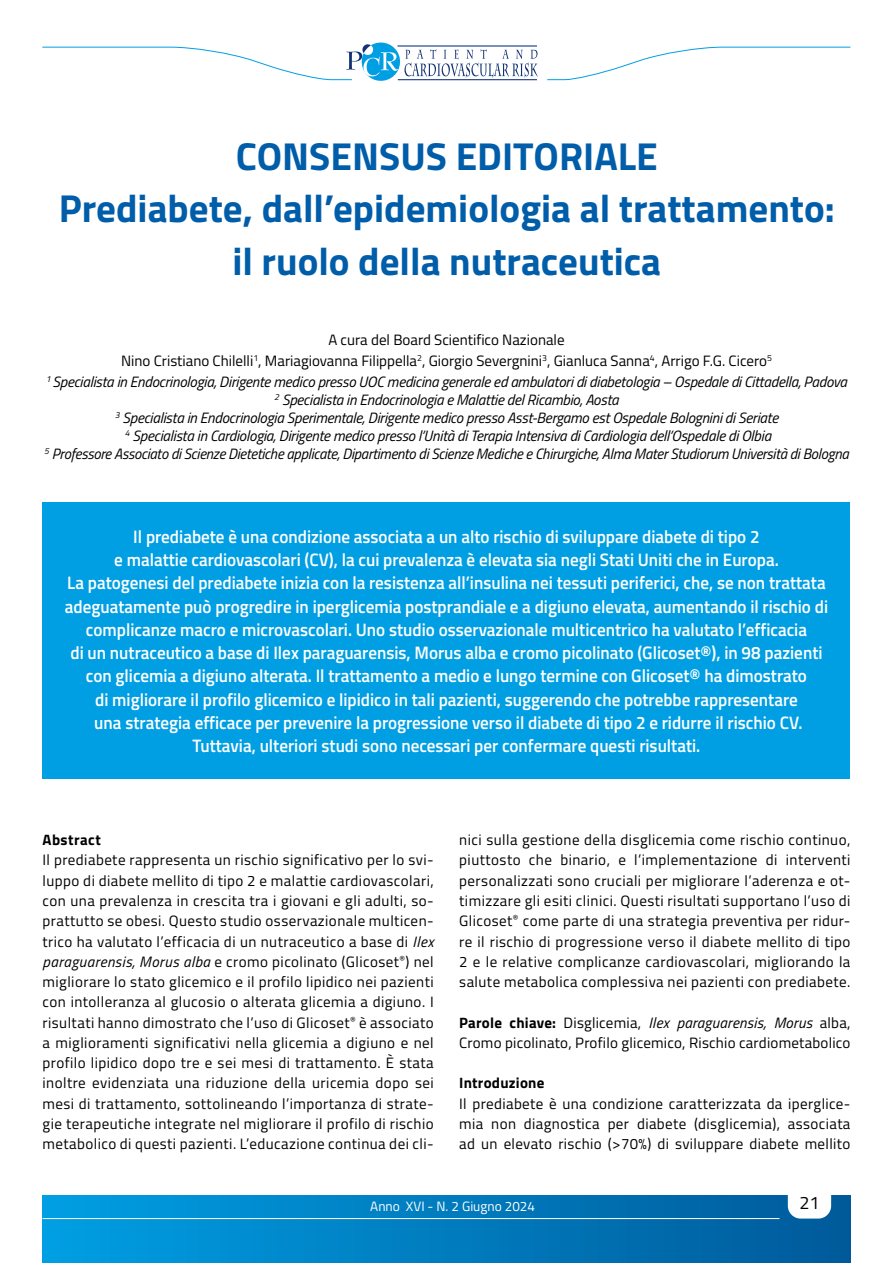
<style>
.page{position:relative;width:893px;height:1263px;background:#fff}
.page>*{position:absolute;margin:0;border:0;box-sizing:border-box;transform-origin:0 0}
.t1{font:700 39px/52.5px "Titillium";color:#005da9;text-align:center}
.t2{font:600 18px/23.2px "Titillium";color:#fff;text-align:center;scale:.95 1}
.t3{font:18px "Titillium";color:#000}
.t4{font:15px/20.2px "Titillium";letter-spacing:.015em;color:#000;text-align:justify}
.t5{font:italic 15px/18px "Titillium";letter-spacing:-.015em;color:#000;text-align:center}
.t6{font:700 15px "Titillium";letter-spacing:.015em;color:#000}
.t7{font:13.5px "Titillium";color:#fff}
.s1{font-style:italic}
.s2{font-weight:700}
</style>
<div class="page">
<div style="left:43px;top:1195px;width:807px;height:68px;background:linear-gradient(to right,#019fe3,#015a9a)"></div>
<svg style="left:788px;top:1195px;width:43px;height:23px"></svg>
<hr style="left:43px;top:1218px;width:736px;height:1px;background:#fff">
<svg style="left:547px;top:46px;width:304px;height:34px"></svg>
<svg style="left:42px;top:42px;width:496px;height:39px"></svg>
<div style="left:43px;top:502px;width:807px;height:277px;background:#009fe3"></div>
<h1 class="t1" style="left:59px;top:128px;width:777px">CONSENSUS EDITORIALE<br>Prediabete, dall’epidemiologia al trattamento: il ruolo della nutraceutica</h1>
<p class="t4" style="left:46px;top:328px;width:803px;line-height:21px;text-align:center">A cura del Board Scientifico Nazionale<br>Nino Cristiano Chilelli<sup>1</sup>, Mariagiovanna Filippella<sup>2</sup>, Giorgio Severgnini<sup>3</sup>, Gianluca Sanna<sup>4</sup>, Arrigo F.G. Cicero<sup>5<br></sup><sup>1</sup> <span class="s1">Specialista in Endocrinologia, Dirigente medico presso UOC medicina generale ed ambulatori di diabetologia – Ospedale di Cittadella, Padova</span></p>
<p class="t5" style="left:44px;top:390px;width:806px"><sup>2</sup> Specialista in Endocrinologia e Malattie del Ricambio, Aosta<br><sup>3</sup> Specialista in Endocrinologia Sperimentale, Dirigente medico presso Asst-Bergamo est Ospedale Bolognini di Seriate<br><sup>4</sup> Specialista in Cardiologia, Dirigente medico presso l’Unità di Terapia Intensiva di Cardiologia dell’Ospedale di Olbia<br><sup>5</sup> Professore Associato di Scienze Dietetiche applicate, Dipartimento di Scienze Mediche e Chirurgiche, Alma Mater Studiorum Università di Bologna</p>
<p class="t2" style="left:65px;top:524px;width:805px">Il prediabete è una condizione associata a un alto rischio di sviluppare diabete di tipo 2<br>e malattie cardiovascolari (CV), la cui prevalenza è elevata sia negli Stati Uniti che in Europa.<br>La patogenesi del prediabete inizia con la resistenza all’insulina nei tessuti periferici, che, se non trattata adeguatamente può progredire in iperglicemia postprandiale e a digiuno elevata, aumentando il rischio di complicanze macro e microvascolari. Uno studio osservazionale multicentrico ha valutato l’efficacia<br>di un nutraceutico a base di Ilex paraguarensis, Morus alba e cromo picolinato (Glicoset®), in 98 pazienti con glicemia a digiuno alterata. Il trattamento a medio e lungo termine con Glicoset® ha dimostrato<br>di migliorare il profilo glicemico e lipidico in tali pazienti, suggerendo che potrebbe rappresentare<br>una strategia efficace per prevenire la progressione verso il diabete di tipo 2 e ridurre il rischio CV.<br>Tuttavia, ulteriori studi sono necessari per confermare questi risultati.</p>
<p class="t6" style="left:43px;top:828px;width:60px">Abstract</p>
<p class="t4" style="left:43px;top:849px;width:393px">Il prediabete rappresenta un rischio significativo per lo svi&shy;luppo di diabete mellito di tipo 2 e malattie cardiovascolari, con una prevalenza in crescita tra i giovani e gli adulti, so&shy;prattutto se obesi. Questo studio osservazionale multicen&shy;trico ha valutato l’efficacia di un nutraceutico a base di <span class="s1">Ilex paraguarensis, Morus alba</span> e cromo picolinato (Glicoset<sup>®</sup>) nel migliorare lo stato glicemico e il profilo lipidico nei pazienti con intolleranza al glucosio o alterata glicemia a digiuno. I risultati hanno dimostrato che l’uso di Glicoset<sup>®</sup> è associato a miglioramenti significativi nella glicemia a digiuno e nel profilo lipidico dopo tre e sei mesi di trattamento. È stata inoltre evidenziata una riduzione della uricemia dopo sei mesi di trattamento, sottolineando l’importanza di strate&shy;gie terapeutiche integrate nel migliorare il profilo di rischio metabolico di questi pazienti. L’educazione continua dei cli-</p>
<p class="t4" style="left:459px;top:829px;width:393px">nici sulla gestione della disglicemia come rischio continuo, piuttosto che binario, e l’implementazione di interventi personalizzati sono cruciali per migliorare l’aderenza e ot&shy;timizzare gli esiti clinici. Questi risultati supportano l’uso di Glicoset<sup>®</sup> come parte di una strategia preventiva per ridur&shy;re il rischio di progressione verso il diabete mellito di tipo 2 e le relative complicanze cardiovascolari, migliorando la salute metabolica complessiva nei pazienti con prediabete.</p>
<p class="t4" style="left:459px;top:1011px;width:393px"><span class="s2">Parole chiave:</span> Disglicemia, <span class="s1">Ilex paraguarensis, Morus</span> alba,<br>Cromo picolinato, Profilo glicemico, Rischio cardiometabolico</p>
<p class="t6" style="left:459px;top:1071px;width:87px">Introduzione</p>
<p class="t4" style="left:459px;top:1092px;width:393px">Il prediabete è una condizione caratterizzata da iperglice&shy;mia non diagnostica per diabete (disglicemia), associata ad un elevato rischio (&gt;70%) di sviluppare diabete mellito</p>
<p class="t7" style="left:370px;top:1196px;width:166px">Anno XVI - N. 2 Giugno 2024</p>
<p class="t3" style="left:799px;top:1189px;width:22px">21</p>
</div>
